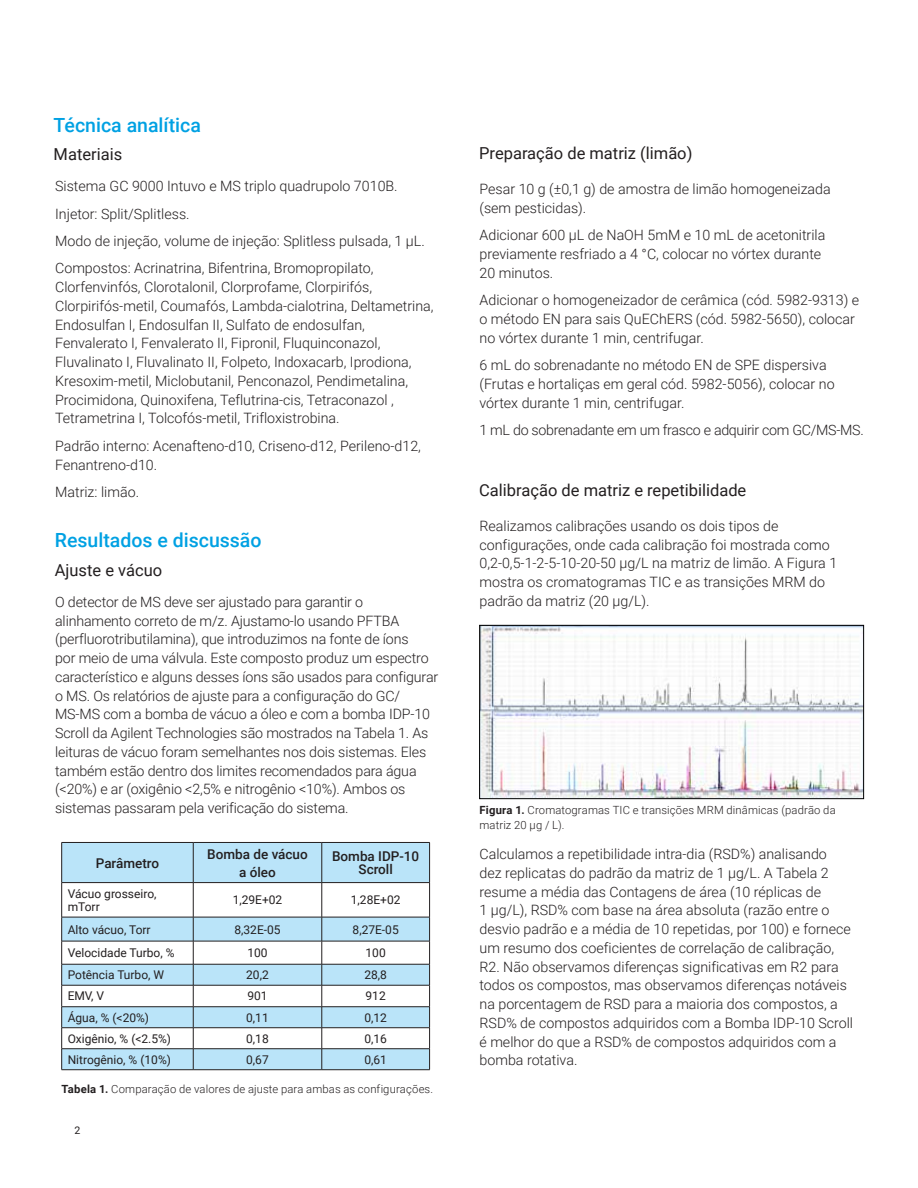
<style>
.page{position:relative;width:918px;height:1188px;background:#fff}
.page>*{position:absolute;margin:0;border:0;box-sizing:border-box;transform-origin:0 0}
.t1{font:500 19.5px "Roboto";color:#00a1e3}
.t2{font:16.5px "Roboto";color:#231f20}
.t3{font:300 14.25px/18.8px "Roboto";color:#231f20}
.t4{font:300 14.25px "Roboto";letter-spacing:-.02em;color:#231f20}
.t5{font:500 13.5px/18px "Roboto";color:#231f20;text-align:center}
.t6{font:12px/13.5px "Roboto";color:#231f20}
.t7{font:300 11.25px/15px "Roboto";letter-spacing:.01em;color:#231f20}
.t8{font:10.5px "Roboto";color:#231f20}
.s1{font-weight:700}
</style>
<div class="page">
<svg style="left:62px;top:843px;width:367px;height:226px;fill:#bae4f9"></svg>
<hr style="left:61px;top:843px;width:1px;height:39px;background:#231f20">
<hr style="left:61px;top:883px;width:1px;height:34px;background:#231f20">
<svg style="left:61px;top:917px;width:1px;height:153px"></svg>
<hr style="left:193px;top:843px;width:1px;height:39px;background:#231f20">
<hr style="left:322px;top:843px;width:1px;height:39px;background:#231f20">
<hr style="left:429px;top:843px;width:1px;height:39px;background:#231f20">
<hr style="left:193px;top:883px;width:1px;height:34px;background:#231f20">
<hr style="left:322px;top:883px;width:1px;height:34px;background:#231f20">
<hr style="left:429px;top:883px;width:1px;height:34px;background:#231f20">
<svg style="left:193px;top:918px;width:1px;height:151px"></svg>
<svg style="left:322px;top:918px;width:1px;height:151px"></svg>
<svg style="left:429px;top:918px;width:1px;height:151px"></svg>
<hr style="left:62px;top:882px;width:131px;height:1px;background:#231f20">
<hr style="left:193px;top:882px;width:129px;height:1px;background:#231f20">
<hr style="left:322px;top:882px;width:108px;height:1px;background:#231f20">
<hr style="left:62px;top:842px;width:131px;height:1px;background:#231f20">
<hr style="left:193px;top:842px;width:129px;height:1px;background:#231f20">
<hr style="left:322px;top:842px;width:108px;height:1px;background:#231f20">
<hr style="left:62px;top:917px;width:131px;height:1px;background:#231f20">
<hr style="left:193px;top:917px;width:129px;height:1px;background:#231f20">
<hr style="left:322px;top:917px;width:108px;height:1px;background:#231f20">
<hr style="left:62px;top:941px;width:131px;height:1px;background:#231f20">
<hr style="left:193px;top:941px;width:129px;height:1px;background:#231f20">
<hr style="left:322px;top:941px;width:108px;height:1px;background:#231f20">
<hr style="left:62px;top:985px;width:131px;height:1px;background:#231f20">
<hr style="left:193px;top:985px;width:129px;height:1px;background:#231f20">
<hr style="left:322px;top:985px;width:108px;height:1px;background:#231f20">
<hr style="left:62px;top:1006px;width:131px;height:1px;background:#231f20">
<hr style="left:193px;top:1006px;width:129px;height:1px;background:#231f20">
<hr style="left:322px;top:1006px;width:108px;height:1px;background:#231f20">
<hr style="left:62px;top:1027px;width:131px;height:1px;background:#231f20">
<hr style="left:193px;top:1027px;width:129px;height:1px;background:#231f20">
<hr style="left:322px;top:1027px;width:108px;height:1px;background:#231f20">
<hr style="left:62px;top:1048px;width:131px;height:1px;background:#231f20">
<hr style="left:193px;top:1048px;width:129px;height:1px;background:#231f20">
<hr style="left:322px;top:1048px;width:108px;height:1px;background:#231f20">
<hr style="left:62px;top:1069px;width:131px;height:1px;background:#231f20">
<hr style="left:193px;top:1069px;width:129px;height:1px;background:#231f20">
<hr style="left:322px;top:1069px;width:108px;height:1px;background:#231f20">
<hr style="left:62px;top:964px;width:131px;height:1px;background:#231f20">
<hr style="left:193px;top:964px;width:129px;height:1px;background:#231f20">
<hr style="left:322px;top:964px;width:108px;height:1px;background:#231f20">
<img style="left:481px;top:627px;width:381px;height:170px">
<div style="left:479px;top:625px;width:385px;height:174px;border:1px solid #000"></div>
<h1 class="t1" style="left:54px;top:111px;width:149px">Técnica analítica</h1>
<p class="t2" style="left:54px;top:143px;width:70px">Materiais</p>
<p class="t3" style="left:55px;top:172px;width:371px;line-height:27.5px">Sistema GC 9000 Intuvo e MS triplo quadrupolo 7010B.<br>Injetor: Split/Splitless.<br>Modo de injeção, volume de injeção: Splitless pulsada, 1 µL.<br>Compostos: Acrinatrina, Bifentrina, Bromopropilato,</p>
<p class="t3" style="left:55px;top:277px;width:380px">Clorfenvinfós, Clorotalonil, Clorprofame, Clorpirifós, Clorpirifós-metil, Coumafós, Lambda-cialotrina, Deltametrina, Endosulfan I, Endosulfan II, Sulfato de endosulfan, Fenvalerato I, Fenvalerato II, Fipronil, Fluquinconazol, Fluvalinato I, Fluvalinato II, Folpeto, Indoxacarb, Iprodiona, Kresoxim-metil, Miclobutanil, Penconazol, Pendimetalina, Procimidona, Quinoxifena, Teflutrina-cis, Tetraconazol , Tetrametrina I, Tolcofós-metil, Trifloxistrobina.</p>
<p class="t3" style="left:55px;top:436px;width:367px">Padrão interno: Acenafteno-d10, Criseno-d12, Perileno-d12,<br>Fenantreno-d10.</p>
<p class="t3" style="left:55px;top:482px;width:85px">Matriz: limão.</p>
<h1 class="t1" style="left:55px;top:526px;width:208px">Resultados e discussão</h1>
<p class="t2" style="left:55px;top:558px;width:109px">Ajuste e vácuo</p>
<p class="t3" style="left:55px;top:592px;width:385px">O detector de MS deve ser ajustado para garantir o alinhamento correto de m/z. Ajustamo-lo usando PFTBA (perfluorotributilamina), que introduzimos na fonte de íons<br>por meio de uma válvula. Este composto produz um espectro característico e alguns desses íons são usados para configurar o MS. Os relatórios de ajuste para a configuração do GC/ MS-MS com a bomba de vácuo a óleo e com a bomba IDP-10<br>Scroll da Agilent Technologies são mostrados na Tabela 1. As leituras de vácuo foram semelhantes nos dois sistemas. Eles também estão dentro dos limites recomendados para água (&lt;20%) e ar (oxigênio &lt;2,5% e nitrogênio &lt;10%). Ambos os sistemas passaram pela verificação do sistema.</p>
<p class="t5" style="left:96px;top:853px;width:65px">Parâmetro</p>
<p class="t5" style="left:207px;top:844px;width:102px">Bomba de vácuo a óleo</p>
<p class="t5" style="left:332px;top:849px;width:89px;line-height:13.5px">Bomba IDP-10<br>Scroll</p>
<p class="t6" style="left:68px;top:886px;width:90px">Vácuo grosseiro, mTorr</p>
<p class="t6" style="left:233px;top:893px;width:51px">1,29E+02</p>
<p class="t6" style="left:351px;top:893px;width:51px">1,28E+02</p>
<p class="t6" style="left:68px;top:922px;width:84px">Alto vácuo, Torr</p>
<p class="t6" style="left:234px;top:922px;width:48px">8,32E-05</p>
<p class="t6" style="left:353px;top:922px;width:48px">8,27E-05</p>
<p class="t6" style="left:68px;top:946px;width:108px">Velocidade Turbo, %</p>
<p class="t6" style="left:247px;top:946px;width:22px">100</p>
<p class="t6" style="left:366px;top:946px;width:22px">100</p>
<p class="t6" style="left:68px;top:968px;width:98px">Potência Turbo, W</p>
<p class="t6" style="left:246px;top:968px;width:24px">20,2</p>
<p class="t6" style="left:364px;top:968px;width:24px">28,8</p>
<p class="t6" style="left:68px;top:989px;width:38px">EMV, V</p>
<p class="t6" style="left:247px;top:989px;width:22px">901</p>
<p class="t6" style="left:366px;top:989px;width:22px">912</p>
<p class="t6" style="left:68px;top:1010px;width:83px">Água, % (&lt;20%)</p>
<p class="t6" style="left:246px;top:1010px;width:24px">0,11</p>
<p class="t6" style="left:364px;top:1010px;width:24px">0,12</p>
<p class="t6" style="left:68px;top:1031px;width:105px">Oxigênio, % (&lt;2.5%)</p>
<p class="t6" style="left:246px;top:1031px;width:24px">0,18</p>
<p class="t6" style="left:364px;top:1031px;width:24px">0,16</p>
<p class="t6" style="left:68px;top:1052px;width:105px">Nitrogênio, % (10%)</p>
<p class="t6" style="left:246px;top:1052px;width:24px">0,67</p>
<p class="t6" style="left:364px;top:1052px;width:24px">0,61</p>
<p class="t7" style="left:62px;top:1081px;width:373px"><span class="s1">Tabela 1.</span> Comparação de valores de ajuste para ambas as configurações.</p>
<p class="t8" style="left:75px;top:1123px;width:7px">2</p>
<p class="t2" style="left:479px;top:142px;width:215px">Preparação de matriz (limão)</p>
<p class="t3" style="left:480px;top:179px;width:353px">Pesar 10 g (±0,1 g) de amostra de limão homogeneizada (sem pesticidas).</p>
<p class="t3" style="left:480px;top:225px;width:347px">Adicionar 600 µL de NaOH 5mM e 10 mL de acetonitrila previamente resfriado a 4 °C, colocar no vórtex durante<br>20 minutos.</p>
<p class="t3" style="left:480px;top:290px;width:381px">Adicionar o homogeneizador de cerâmica (cód. 5982-9313) e o método EN para sais QuEChERS (cód. 5982-5650), colocar no vórtex durante 1 min, centrifugar.</p>
<p class="t3" style="left:480px;top:355px;width:357px">6 mL do sobrenadante no método EN de SPE dispersiva (Frutas e hortaliças em geral cód. 5982-5056), colocar no vórtex durante 1 min, centrifugar.</p>
<p class="t4" style="left:480px;top:420px;width:386px">1 mL do sobrenadante em um frasco e adquirir com GC/MS-MS.</p>
<p class="t2" style="left:479px;top:478px;width:269px">Calibração de matriz e repetibilidade</p>
<p class="t3" style="left:480px;top:516px;width:359px">Realizamos calibrações usando os dois tipos de configurações, onde cada calibração foi mostrada como 0,2-0,5-1-2-5-10-20-50 µg/L na matriz de limão. A Figura 1 mostra os cromatogramas TIC e as transições MRM do padrão da matriz (20 µg/L).</p>
<p class="t7" style="left:480px;top:803px;width:358px"><span class="s1">Figura 1.</span> Cromatogramas TIC e transições MRM dinâmicas (padrão da matriz 20 µg / L).</p>
<p class="t3" style="left:480px;top:844px;width:375px">Calculamos a repetibilidade intra-dia (RSD%) analisando<br>dez replicatas do padrão da matriz de 1 µg/L. A Tabela 2 resume a média das Contagens de área (10 réplicas de<br>1 µg/L), RSD% com base na área absoluta (razão entre o desvio padrão e a média de 10 repetidas, por 100) e fornece um resumo dos coeficientes de correlação de calibração, R2. Não observamos diferenças significativas em R2 para todos os compostos, mas observamos diferenças notáveis na porcentagem de RSD para a maioria dos compostos, a RSD% de compostos adquiridos com a Bomba IDP-10 Scroll é melhor do que a RSD% de compostos adquiridos com a bomba rotativa.</p>
</div>
